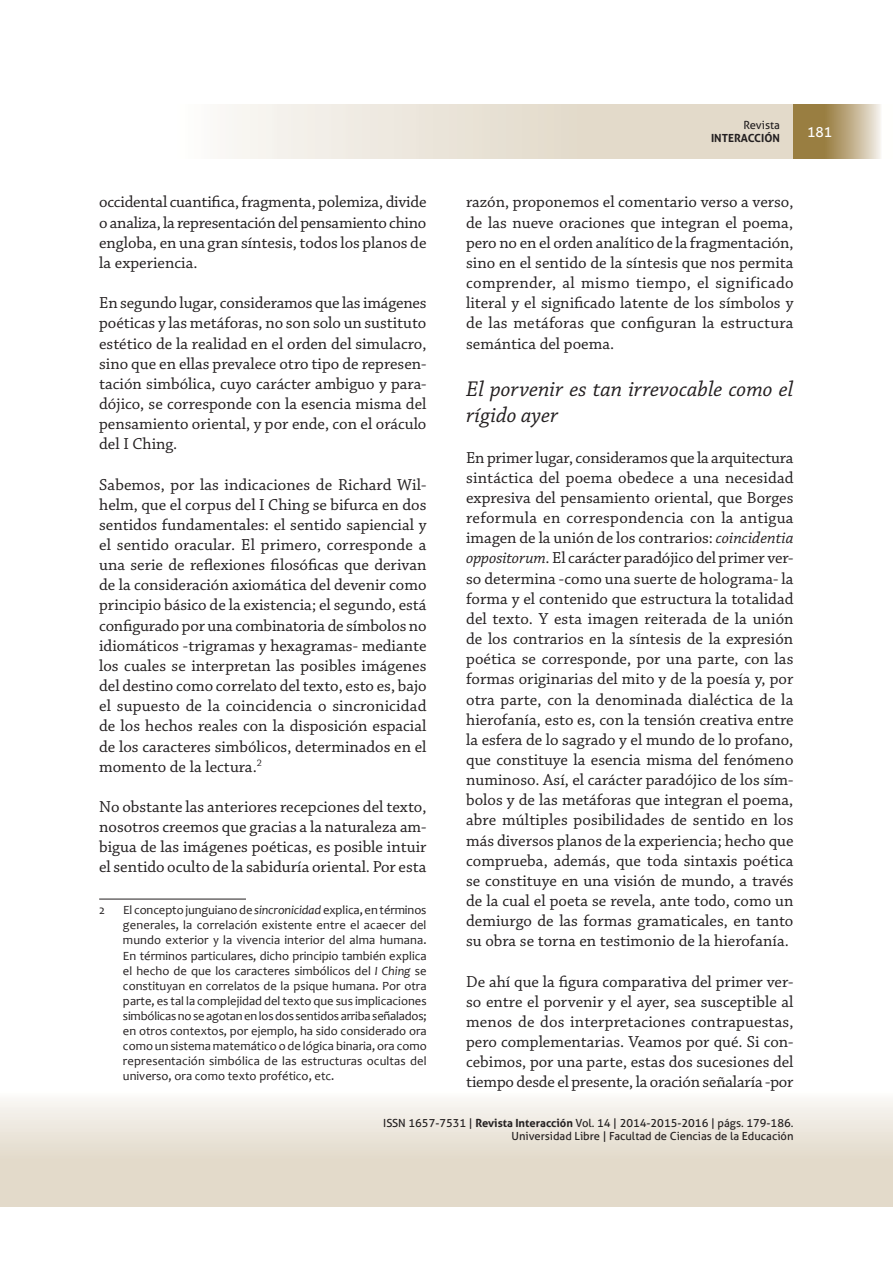
<style>
.page{position:relative;width:893px;height:1263px;background:#fff}
.page>*{position:absolute;margin:0;border:0;box-sizing:border-box;transform-origin:0 0}
.t1{font:italic 22.35px/26.8px "Chaparral Pro";color:#231f20}
.t2{font:16.8px/20.1px "Chaparral Pro";color:#231f20;text-align:justify}
.t3{font:13.95px "Aller";color:#fff}
.t4{font:12.6px/15.1px "Candara";color:#231f20;text-align:justify}
.t5{font:11.25px/13.5px "Aller";color:#231f20;text-align:right}
.t6{font:700 11.25px "Aller";color:#231f20}
.s1{font-style:italic}
.s2{font-weight:700}
</style>
<div class="page">
<div style="left:20px;top:1080px;width:873px;height:127px;background:linear-gradient(to bottom,#fcfbfa,#dcd0bc)"></div>
<div style="left:0;top:1080px;width:20px;height:127px;background:linear-gradient(to bottom,#fcfbfa,#dcd0bc)"></div>
<div style="left:99px;top:105px;width:694px;height:53px;background:linear-gradient(to right,#fefefe,#dcd1be)"></div>
<svg style="left:793px;top:105px;width:88px;height:53px;background:#b4a074"></svg>
<hr style="left:99px;top:899px;width:147px;height:1px;background:#231f20">
<p class="t5" style="left:743px;top:118px;width:38px">Revista</p>
<p class="t6" style="left:711px;top:132px;width:70px">INTERACCIÓN</p>
<p class="t3" style="left:807px;top:124px;width:27px">181</p>
<p class="t2" style="left:99px;top:193px;width:329px">occidental cuantifica, fragmenta, polemiza, divide o analiza, la representación del pensamiento chino engloba, en una gran síntesis, todos los planos de la experiencia.</p>
<p class="t2" style="left:99px;top:294px;width:329px">En segundo lugar, consideramos que las imágenes poéticas y las metáforas, no son solo un sustituto estético de la realidad en el orden del simulacro, sino que en ellas prevalece otro tipo de represen&shy;tación simbólica, cuyo carácter ambiguo y para&shy;dójico, se corresponde con la esencia misma del pensamiento oriental, y por ende, con el oráculo del I Ching.</p>
<p class="t2" style="left:99px;top:476px;width:329px">Sabemos, por las indicaciones de Richard Wil&shy;helm, que el corpus del I Ching se bifurca en dos sentidos fundamentales: el sentido sapiencial y el sentido oracular. El primero, corresponde a una serie de reflexiones filosóficas que derivan de la consideración axiomática del devenir como principio básico de la existencia; el segundo, está configurado por una combinatoria de símbolos no idiomáticos -trigramas y hexagramas- mediante los cuales se interpretan las posibles imágenes del destino como correlato del texto, esto es, bajo el supuesto de la coincidencia o sincronicidad de los hechos reales con la disposición espacial de los caracteres simbólicos, determinados en el momento de la lectura.<sup>2</sup></p>
<p class="t2" style="left:99px;top:798px;width:329px">No obstante las anteriores recepciones del texto, nosotros creemos que gracias a la naturaleza am&shy;bigua de las imágenes poéticas, es posible intuir el sentido oculto de la sabiduría oriental. Por esta</p>
<p class="t4" style="left:99px;top:902px;width:7px">2</p>
<p class="t4" style="left:123px;top:902px;width:305px">El concepto junguiano de <span class="s1">sincronicidad</span> explica, en términos generales, la correlación existente entre el acaecer del mundo exterior y la vivencia interior del alma humana.<br>En términos particulares, dicho principio también explica el hecho de que los caracteres simbólicos del <span class="s1">I Ching</span> se constituyan en correlatos de la psique humana. Por otra parte, es tal la complejidad del texto que sus implicaciones simbólicas no se agotan en los dos sentidos arriba señalados; en otros contextos, por ejemplo, ha sido considerado ora como un sistema matemático o de lógica binaria, ora como representación simbólica de las estructuras ocultas del universo, ora como texto profético, etc.</p>
<p class="t2" style="left:466px;top:193px;width:329px">razón, proponemos el comentario verso a verso, de las nueve oraciones que integran el poema, pero no en el orden analítico de la fragmentación, sino en el sentido de la síntesis que nos permita comprender, al mismo tiempo, el significado literal y el significado latente de los símbolos y de las metáforas que configuran la estructura semántica del poema.</p>
<h1 class="t1" style="left:466px;top:377px;width:329px">El porvenir es tan irrevocable como el rígido ayer</h1>
<p class="t2" style="left:466px;top:449px;width:329px">En primer lugar, consideramos que la arquitectura sintáctica del poema obedece a una necesidad expresiva del pensamiento oriental, que Borges reformula en correspondencia con la antigua imagen de la unión de los contrarios: <span class="s1">coincidentia oppositorum</span>. El carácter paradójico del primer ver&shy;so determina -como una suerte de holograma- la forma y el contenido que estructura la totalidad del texto. Y esta imagen reiterada de la unión de los contrarios en la síntesis de la expresión poética se corresponde, por una parte, con las formas originarias del mito y de la poesía y, por otra parte, con la denominada dialéctica de la hierofanía, esto es, con la tensión creativa entre la esfera de lo sagrado y el mundo de lo profano, que constituye la esencia misma del fenómeno numinoso. Así, el carácter paradójico de los sím&shy;bolos y de las metáforas que integran el poema, abre múltiples posibilidades de sentido en los más diversos planos de la experiencia; hecho que comprueba, además, que toda sintaxis poética se constituye en una visión de mundo, a través de la cual el poeta se revela, ante todo, como un demiurgo de las formas gramaticales, en tanto su obra se torna en testimonio de la hierofanía.</p>
<p class="t2" style="left:466px;top:973px;width:329px">De ahí que la figura comparativa del primer ver&shy;so entre el porvenir y el ayer, sea susceptible al menos de dos interpretaciones contrapuestas, pero complementarias. Veamos por qué. Si con&shy;cebimos, por una parte, estas dos sucesiones del tiempo desde el presente, la oración señalaría -por</p>
<p class="t5" style="left:383px;top:1116px;width:412px">ISSN 1657-7531 | <span class="s2">Revista Interacción</span> Vol. 14 | 2014-2015-2016 | págs. 179-186.<br>Universidad Libre | Facultad de Ciencias de la Educación</p>
</div>
